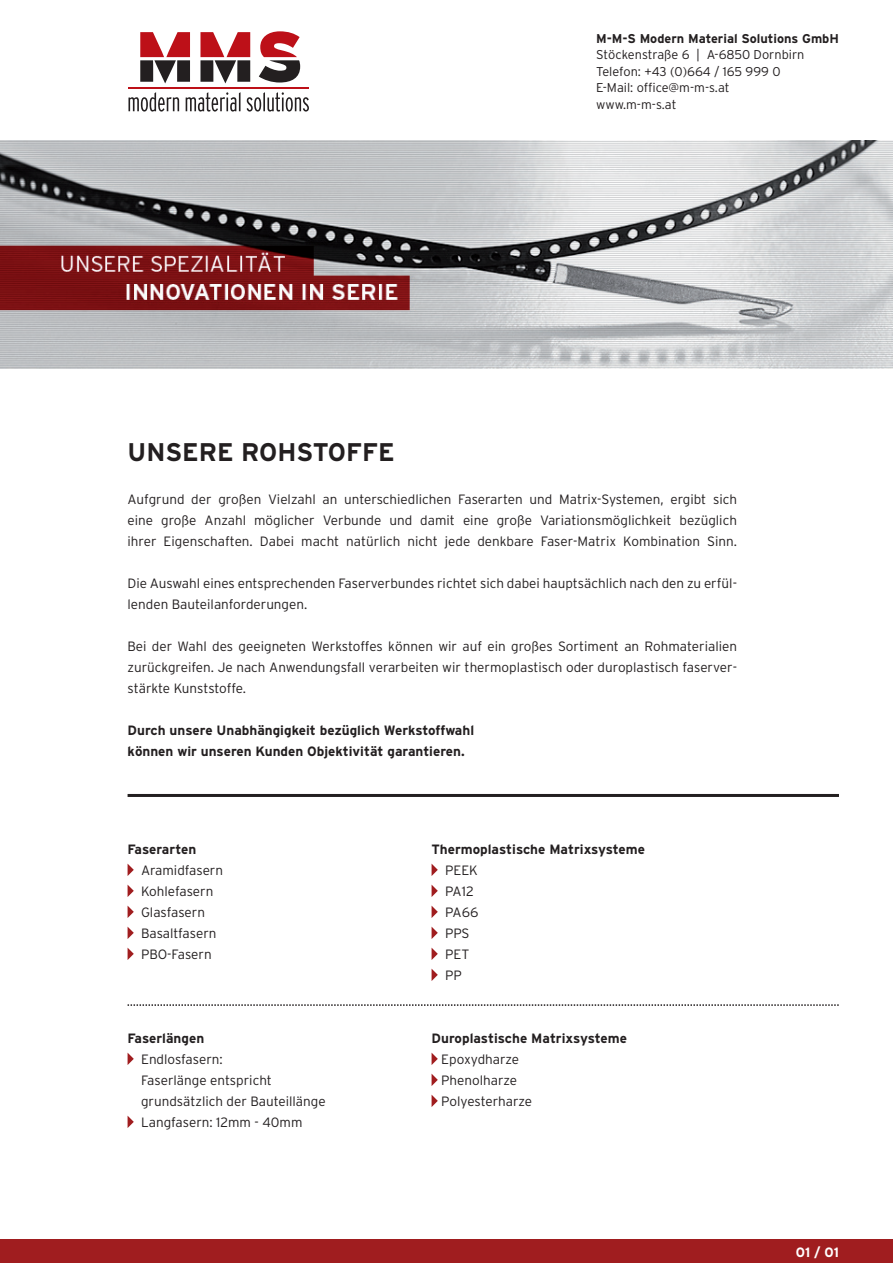
<style>
.page{position:relative;width:893px;height:1263px;background:#fff}
.page>*{position:absolute;margin:0;border:0;box-sizing:border-box;transform-origin:0 0}
.t1{font:700 25.5px "Interstate";color:#231f20}
.t2{font:300 13.5px/21px "Interstate";color:#231f20}
.t3{font:700 13.5px/21px "Interstate";color:#231f20}
.t4{font:700 13.5px "Interstate";color:#fff}
.t5{font:300 12.75px/16.5px "Interstate";color:#231f20}
.t6{font:700 12.75px "Interstate";color:#231f20}
</style>
<div class="page">
<img style="left:0;top:140px;width:893px;height:228px">
<svg style="left:128px;top:92px;width:51px;height:20px"></svg>
<svg style="left:186px;top:92px;width:55px;height:20px"></svg>
<svg style="left:247px;top:92px;width:62px;height:20px"></svg>
<hr style="left:128px;top:87px;width:180px;height:2px;background:#bd1018">
<svg style="left:140px;top:32px;width:50px;height:51px"></svg>
<svg style="left:200px;top:32px;width:50px;height:51px"></svg>
<svg style="left:259px;top:31px;width:41px;height:52px"></svg>
<svg style="left:128px;top:864px;width:6px;height:12px"></svg>
<svg style="left:128px;top:885px;width:6px;height:12px"></svg>
<svg style="left:128px;top:906px;width:6px;height:12px"></svg>
<svg style="left:128px;top:927px;width:6px;height:12px"></svg>
<svg style="left:128px;top:948px;width:6px;height:12px"></svg>
<svg style="left:128px;top:1053px;width:6px;height:12px"></svg>
<svg style="left:128px;top:1116px;width:6px;height:12px"></svg>
<svg style="left:432px;top:864px;width:6px;height:12px"></svg>
<svg style="left:432px;top:885px;width:6px;height:12px"></svg>
<svg style="left:432px;top:906px;width:6px;height:12px"></svg>
<svg style="left:432px;top:927px;width:6px;height:12px"></svg>
<svg style="left:432px;top:948px;width:6px;height:12px"></svg>
<svg style="left:432px;top:969px;width:6px;height:12px"></svg>
<svg style="left:432px;top:1053px;width:6px;height:12px"></svg>
<svg style="left:432px;top:1074px;width:6px;height:12px"></svg>
<svg style="left:432px;top:1095px;width:6px;height:12px"></svg>
<hr style="left:128px;top:794px;width:711px;height:3px;background:#231f20">
<svg style="left:128px;top:1004px;width:711px;height:2px"></svg>
<div style="left:0;top:1240px;width:893px;height:23px;background:#a01d1f"></div>
<p class="t6" style="left:596px;top:31px;width:244px">M-M-S Modern Material Solutions GmbH</p>
<p class="t5" style="left:596px;top:46px;width:210px">Stöckenstraße 6 | A-6850 Dornbirn<br>Telefon: +43 (0)664 / 165 999 0<br>E-Mail: office@m-m-s.at www.m-m-s.at</p>
<h1 class="t1" style="left:128px;top:437px;width:269px">Unsere Rohstoffe</h1>
<p class="t2" style="left:128px;top:489px;width:611px;text-align:justify">Aufgrund der großen Vielzahl an unterschiedlichen Faserarten und Matrix-Systemen, ergibt sich eine große Anzahl möglicher Verbunde und damit eine große Variationsmöglichkeit bezüglich ihrer Eigenschaften. Dabei macht natürlich nicht jede denkbare Faser-Matrix Kombination Sinn.</p>
<p class="t2" style="left:128px;top:573px;width:611px">Die Auswahl eines entsprechenden Faserverbundes richtet sich dabei hauptsächlich nach den zu erfül&shy;lenden Bauteilanforderungen.</p>
<p class="t2" style="left:128px;top:636px;width:611px;text-align:justify">Bei der Wahl des geeigneten Werkstoffes können wir auf ein großes Sortiment an Rohmaterialien zurückgreifen. Je nach Anwendungsfall verarbeiten wir thermoplastisch oder duroplastisch faserver&shy;stärkte Kunststoffe.</p>
<p class="t3" style="left:128px;top:720px;width:348px">Durch unsere Unabhängigkeit bezüglich Werkstoffwahl können wir unseren Kunden Objektivität garantieren.</p>
<p class="t3" style="left:128px;top:839px;width:70px">Faserarten</p>
<p class="t2" style="left:141px;top:860px;width:84px">Aramidfasern<br>Kohlefasern<br>Glasfasern<br>Basaltfasern<br>PBO-Fasern</p>
<p class="t3" style="left:128px;top:1028px;width:78px">Faserlängen</p>
<p class="t2" style="left:141px;top:1049px;width:186px">Endlosfasern:<br>Faserlänge entspricht grundsätzlich der Bauteillänge<br>Langfasern: 12mm - 40mm</p>
<p class="t3" style="left:432px;top:839px;width:215px">Thermoplastische Matrixsysteme</p>
<p class="t2" style="left:445px;top:860px;width:35px">PEEK<br>PA12<br>PA66<br>PPS<br>PET<br>PP</p>
<p class="t3" style="left:432px;top:1028px;width:197px">Duroplastische Matrixsysteme</p>
<p class="t2" style="left:441px;top:1049px;width:92px">Epoxydharze<br>Phenolharze<br>Polyesterharze</p>
<p class="t4" style="left:796px;top:1245px;width:45px">01 / 01</p>
</div>
